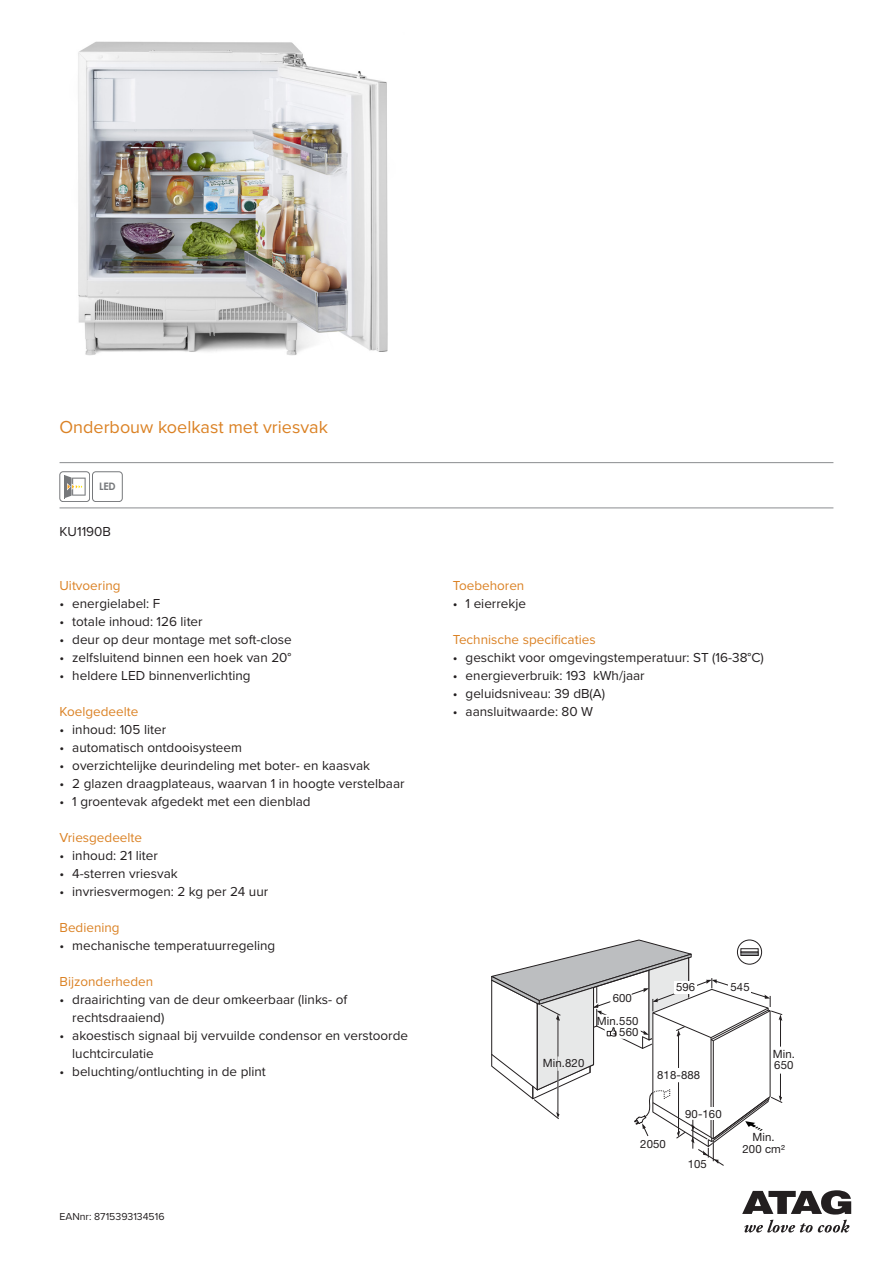
<style>
.page{position:relative;width:893px;height:1263px;background:#fff}
.page>*{position:absolute;margin:0;border:0;box-sizing:border-box;transform-origin:0 0}
.Productnaam{font:18px "Proxima Nova";color:#db8225}
.type_overzicht{font:13.5px/18px "Proxima Nova";color:#231f20}
.producttekst_tussenk{font:13.5px "Proxima Nova";color:#db8225}
.t1{font:11.4px/11.4px "Helvetica Neue LT Std";letter-spacing:.01em;color:#231f20}
.EANnr{font:10.5px "Proxima Nova";color:#231f20}
.t2{font:700 10.35px "Century Gothic";color:#76787b}
</style>
<div class="page">
<hr style="left:60px;top:462px;width:773px;height:1px;background:#8a8c8f">
<hr style="left:60px;top:508px;width:773px;height:1px;background:#8a8c8f">
<svg style="left:744px;top:1220px;width:105px;height:12px"></svg>
<svg style="left:742px;top:1190px;width:109px;height:24px"></svg>
<img style="left:78px;top:41px;width:310px;height:315px">
<svg style="left:491px;top:940px;width:292px;height:226px"></svg>
<div style="left:60px;top:471px;width:30px;height:31px;border:1px solid #76787b;border-radius:3px"></div>
<svg style="left:64px;top:475px;width:22px;height:23px"></svg>
<div style="left:92px;top:471px;width:31px;height:31px;border:1px solid #76787b;border-radius:3px"></div>
<p class="Productnaam" style="left:60px;top:413px;width:270px">Onderbouw koelkast met vriesvak</p>
<p class="t2" style="left:99px;top:478px;width:18px">LED</p>
<p class="type_overzicht" style="left:60px;top:522px;width:53px">KU1190B</p>
<p class="producttekst_tussenk" style="left:60px;top:575px;width:63px">Uitvoering</p>
<p class="type_overzicht" style="left:60px;top:594px;width:102px">• energielabel: F</p>
<p class="type_overzicht" style="left:60px;top:612px;width:145px">• totale inhoud: 126 liter</p>
<p class="type_overzicht" style="left:60px;top:630px;width:234px">• deur op deur montage met soft-close</p>
<p class="type_overzicht" style="left:60px;top:648px;width:233px">• zelfsluitend binnen een hoek van 20°</p>
<p class="type_overzicht" style="left:60px;top:666px;width:193px">• heldere LED binnenverlichting</p>
<p class="producttekst_tussenk" style="left:60px;top:701px;width:80px">Koelgedeelte</p>
<p class="type_overzicht" style="left:60px;top:720px;width:108px">• inhoud: 105 liter</p>
<p class="type_overzicht" style="left:60px;top:738px;width:184px">• automatisch ontdooisysteem</p>
<p class="type_overzicht" style="left:60px;top:756px;width:312px">• overzichtelijke deurindeling met boter- en kaasvak</p>
<p class="type_overzicht" style="left:60px;top:774px;width:347px">• 2 glazen draagplateaus, waarvan 1 in hoogte verstelbaar</p>
<p class="type_overzicht" style="left:60px;top:792px;width:253px">• 1 groentevak afgedekt met een dienblad</p>
<p class="producttekst_tussenk" style="left:60px;top:827px;width:84px">Vriesgedeelte</p>
<p class="type_overzicht" style="left:60px;top:846px;width:100px">• inhoud: 21 liter</p>
<p class="type_overzicht" style="left:60px;top:864px;width:120px">• 4-sterren vriesvak</p>
<p class="type_overzicht" style="left:60px;top:882px;width:210px">• invriesvermogen: 2 kg per 24 uur</p>
<p class="producttekst_tussenk" style="left:60px;top:917px;width:62px">Bediening</p>
<p class="type_overzicht" style="left:60px;top:936px;width:217px">• mechanische temperatuurregeling</p>
<p class="producttekst_tussenk" style="left:60px;top:971px;width:95px">Bijzonderheden</p>
<p class="type_overzicht" style="left:72px;top:990px;width:276px;text-indent:-13px">• draairichting van de deur omkeerbaar (links- of rechtsdraaiend)</p>
<p class="type_overzicht" style="left:72px;top:1026px;width:337px;text-indent:-13px">• akoestisch signaal bij vervuilde condensor en verstoorde luchtcirculatie</p>
<p class="type_overzicht" style="left:60px;top:1062px;width:208px">• beluchting/ontluchting in de plint</p>
<p class="EANnr" style="left:60px;top:1209px;width:107px">EANnr: 8715393134516</p>
<p class="producttekst_tussenk" style="left:453px;top:575px;width:73px">Toebehoren</p>
<p class="type_overzicht" style="left:453px;top:594px;width:75px">• 1 eierrekje</p>
<p class="producttekst_tussenk" style="left:453px;top:629px;width:144px">Technische specificaties</p>
<p class="type_overzicht" style="left:453px;top:648px;width:313px">• geschikt voor omgevingstemperatuur: ST (16-38°C)</p>
<p class="type_overzicht" style="left:453px;top:666px;width:193px">• energieverbruik: 193 kWh/jaar</p>
<p class="type_overzicht" style="left:453px;top:684px;width:154px">• geluidsniveau: 39 dB(A)</p>
<p class="type_overzicht" style="left:453px;top:702px;width:142px">• aansluitwaarde: 80 W</p>
<p class="t1" style="left:543px;top:1057px;width:43px">Min.820</p>
<p class="t1" style="left:597px;top:986px;width:43px;line-height:23.4px;text-indent:16px">600<br>Min.550</p>
<p class="t1" style="left:619px;top:1026px;width:21px">560</p>
<p class="t1" style="left:676px;top:981px;width:21px">596</p>
<p class="t1" style="left:657px;top:1069px;width:45px">818-888</p>
<p class="t1" style="left:730px;top:981px;width:21px">545</p>
<p class="t1" style="left:773px;top:1048px;width:24px">Min.<br>650</p>
<p class="t1" style="left:640px;top:1138px;width:27px">2050</p>
<p class="t1" style="left:685px;top:1108px;width:38px">90-160</p>
<p class="t1" style="left:688px;top:1158px;width:21px">105</p>
<p class="t1" style="left:742px;top:1131px;width:44px;text-align:center">Min.<br>200 cm²</p>
</div>
